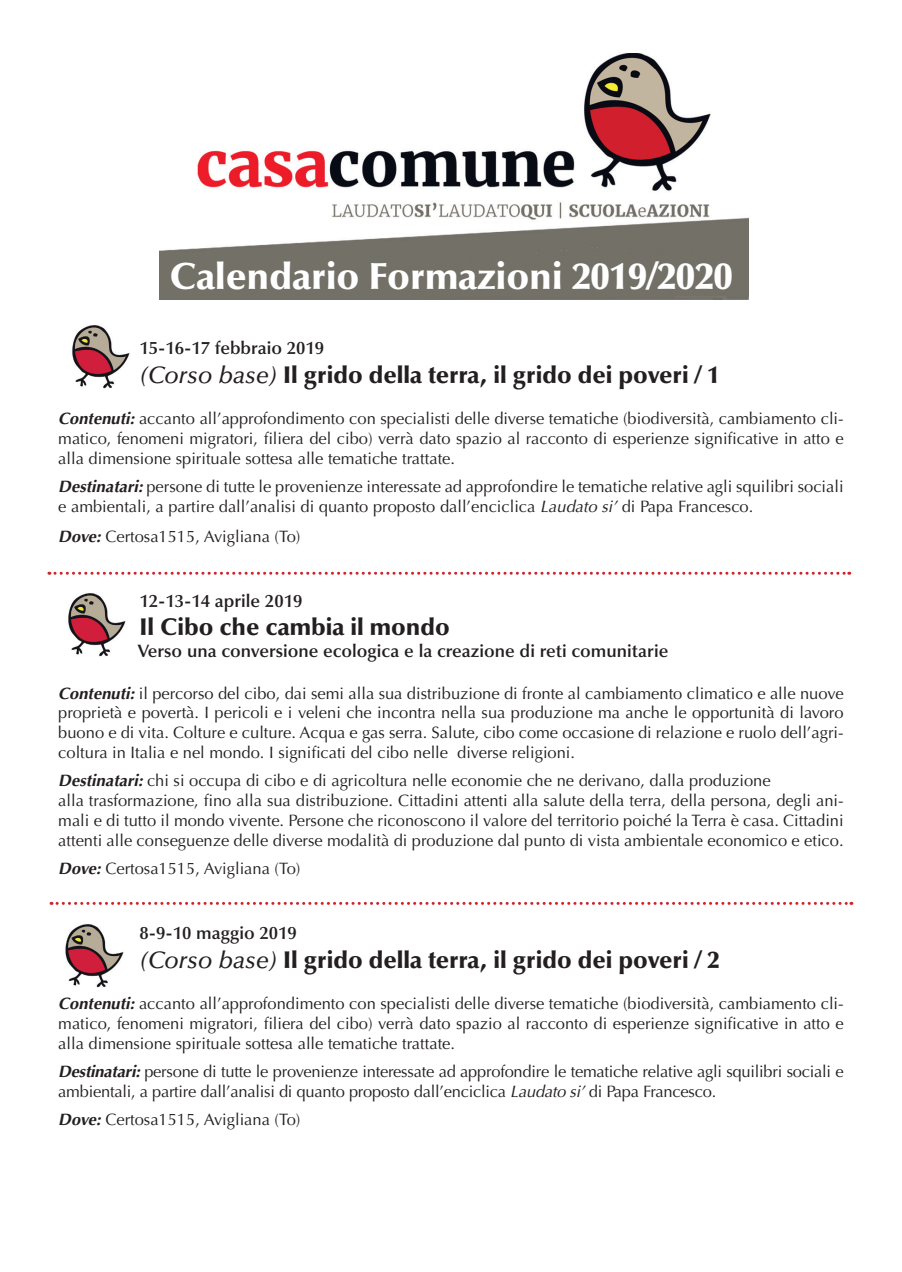
<style>
.page{position:relative;width:902px;height:1272px;background:#fff}
.page>*{position:absolute;margin:0;border:0;box-sizing:border-box;transform-origin:0 0}
.t1{font:900 37.5px "Optima";color:#fff}
.t2{font:900 24px "Optima";color:#231f20}
.t3{font:600 18px "Optima";color:#231f20}
.t4{font:16.5px/19.8px "Optima";color:#231f20;text-align:justify}
.s1{font-weight:500;font-style:italic}
.s2{font-weight:700;font-style:italic}
.s3{font-style:italic}
</style>
<div class="page">
<img style="left:72px;top:325px;width:58px;height:64px">
<img style="left:68px;top:593px;width:58px;height:64px">
<img style="left:65px;top:924px;width:59px;height:64px">
<svg style="left:49px;top:571px;width:800px;height:3px"></svg>
<svg style="left:51px;top:901px;width:800px;height:3px"></svg>
<img style="left:160px;top:53px;width:588px;height:246px">
<h1 class="t1" style="left:169px;top:254px;width:564px">Calendario Formazioni 2019/2020</h1>
<p class="t3" style="left:139px;top:337px;width:186px">15-16-17 febbraio 2019</p>
<h2 class="t2" style="left:139px;top:360px;width:581px"><span class="s1">(Corso base)</span> Il grido della terra, il grido dei poveri / 1</h2>
<p class="t4" style="left:58px;top:409px;width:786px"><span class="s2">Contenuti:</span> accanto all’approfondimento con specialisti delle diverse tematiche (biodiversità, cambiamento cli&shy;matico, fenomeni migratori, filiera del cibo) verrà dato spazio al racconto di esperienze significative in atto e alla dimensione spirituale sottesa alle tematiche trattate.</p>
<p class="t4" style="left:58px;top:476px;width:786px"><span class="s2">Destinatari:</span> persone di tutte le provenienze interessate ad approfondire le tematiche relative agli squilibri sociali e ambientali, a partire dall’analisi di quanto proposto dall’enciclica <span class="s3">Laudato si’</span> di Papa Francesco.</p>
<p class="t4" style="left:58px;top:526px;width:244px"><span class="s2">Dove:</span> Certosa1515, Avigliana (To)</p>
<p class="t3" style="left:139px;top:590px;width:164px">12-13-14 aprile 2019</p>
<h2 class="t2" style="left:139px;top:613px;width:312px">Il Cibo che cambia il mondo</h2>
<p class="t3" style="left:138px;top:640px;width:532px">Verso una conversione ecologica e la creazione di reti comunitarie</p>
<p class="t4" style="left:58px;top:683px;width:786px"><span class="s2">Contenuti:</span> il percorso del cibo, dai semi alla sua distribuzione di fronte al cambiamento climatico e alle nuove proprietà e povertà. I pericoli e i veleni che incontra nella sua produzione ma anche le opportunità di lavoro buono e di vita. Colture e culture. Acqua e gas serra. Salute, cibo come occasione di relazione e ruolo dell’agri&shy;coltura in Italia e nel mondo. I significati del cibo nelle diverse religioni.</p>
<p class="t4" style="left:58px;top:771px;width:786px;text-align:left"><span class="s2">Destinatari:</span> chi si occupa di cibo e di agricoltura nelle economie che ne derivano, dalla produzione<br>alla trasformazione, fino alla sua distribuzione. Cittadini attenti alla salute della terra, della persona, degli ani&shy;mali e di tutto il mondo vivente. Persone che riconoscono il valore del territorio poiché la Terra è casa. Cittadini attenti alle conseguenze delle diverse modalità di produzione dal punto di vista ambientale economico e etico.</p>
<p class="t4" style="left:58px;top:858px;width:244px"><span class="s2">Dove:</span> Certosa1515, Avigliana (To)</p>
<p class="t3" style="left:139px;top:922px;width:159px">8-9-10 maggio 2019</p>
<h2 class="t2" style="left:139px;top:945px;width:581px"><span class="s1">(Corso base)</span> Il grido della terra, il grido dei poveri / 2</h2>
<p class="t4" style="left:58px;top:993px;width:786px"><span class="s2">Contenuti:</span> accanto all’approfondimento con specialisti delle diverse tematiche (biodiversità, cambiamento cli&shy;matico, fenomeni migratori, filiera del cibo) verrà dato spazio al racconto di esperienze significative in atto e alla dimensione spirituale sottesa alle tematiche trattate.</p>
<p class="t4" style="left:58px;top:1061px;width:786px"><span class="s2">Destinatari:</span> persone di tutte le provenienze interessate ad approfondire le tematiche relative agli squilibri sociali e ambientali, a partire dall’analisi di quanto proposto dall’enciclica <span class="s3">Laudato si’</span> di Papa Francesco.</p>
<p class="t4" style="left:58px;top:1109px;width:244px"><span class="s2">Dove:</span> Certosa1515, Avigliana (To)</p>
</div>
